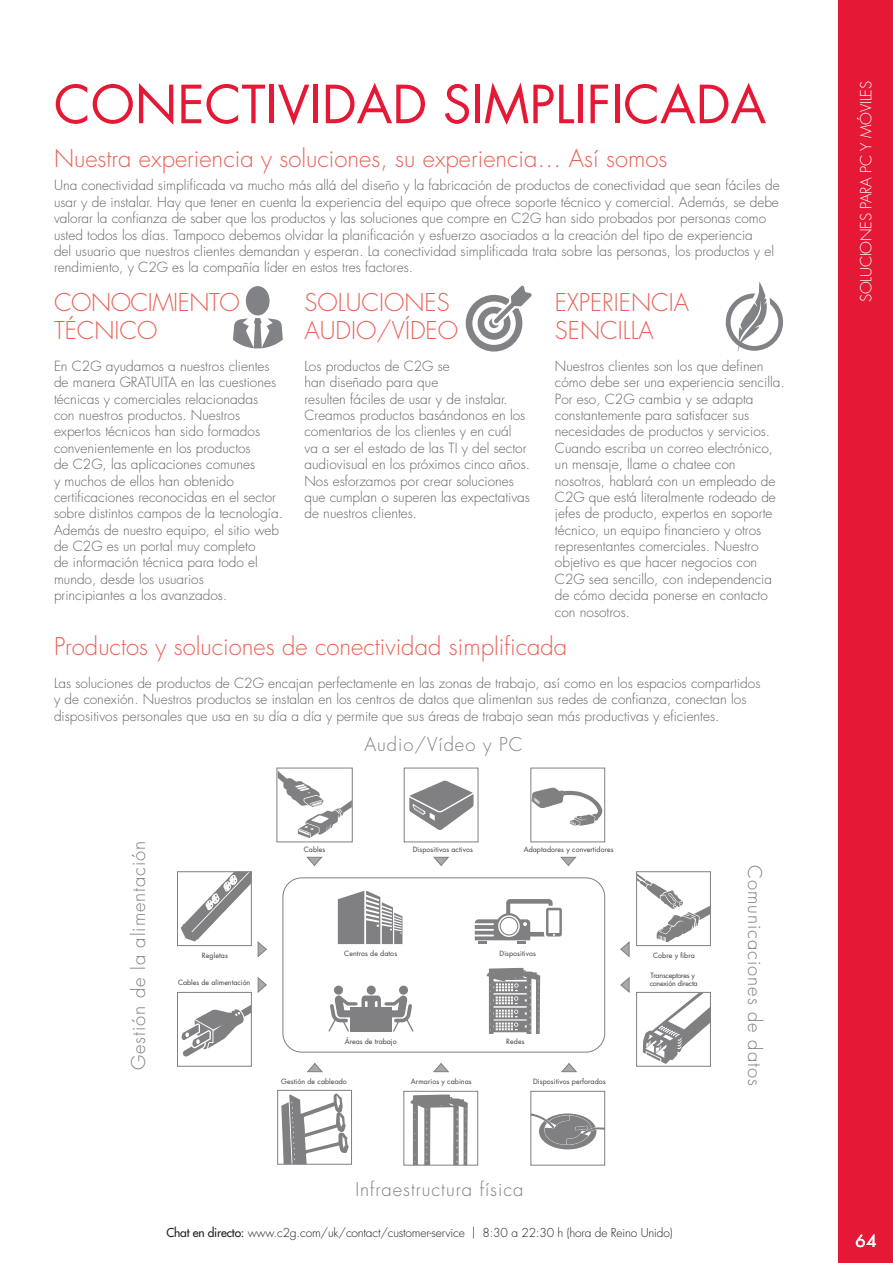
<style>
.page{position:relative;width:893px;height:1263px;background:#fff}
.page>*{position:absolute;margin:0;border:0;box-sizing:border-box;transform-origin:0 0}
.t1{font:51.15px "Futura Std";color:#e51836}
.t2{font:300 23.85px "Futura Std";color:#ea6259}
.t3{font:300 23.85px "Futura Std";letter-spacing:-.02em;color:#ea6259}
.t4{font:300 18.45px "Futura Std";letter-spacing:.05em;color:#808083}
.t5{font:16.5px "Futura Std";color:#fff}
.t6{font:300 15px "Futura Std";letter-spacing:-.015em;color:#fff}
.t7{font:300 13.65px/16.4px "Futura Std";color:#636366}
.Note{font:300 12px "Futura Std";letter-spacing:-.015em;color:#231f20}
.t8{font:7.05px "Futura Std";letter-spacing:.01em;color:#3f3f40}
.t9{font:7.05px/8.4px "Futura Std";letter-spacing:-.03em;color:#3f3f40}
.t10{font:7.05px "Futura Std";letter-spacing:.01em;color:#3e3e3f}
.s1{font-weight:500}
</style>
<div class="page">
<div style="left:839px;top:0;width:54px;height:1263px;background:#e51836"></div>
<div style="left:636px;top:992px;width:75px;height:75px;border:1px solid #808083"></div>
<svg style="left:643px;top:993px;width:68px;height:71px"></svg>
<div style="left:636px;top:871px;width:75px;height:75px;border:1px solid #808083"></div>
<svg style="left:637px;top:873px;width:73px;height:69px"></svg>
<div style="left:282px;top:877px;width:323px;height:175px;border:1px solid #808083;border-radius:19px"></div>
<svg style="left:561px;top:857px;width:15px;height:9px"></svg>
<svg style="left:433px;top:857px;width:16px;height:9px"></svg>
<svg style="left:307px;top:857px;width:15px;height:9px"></svg>
<svg style="left:257px;top:977px;width:10px;height:15px"></svg>
<svg style="left:620px;top:977px;width:10px;height:16px"></svg>
<svg style="left:620px;top:941px;width:10px;height:16px"></svg>
<svg style="left:307px;top:1063px;width:15px;height:9px"></svg>
<svg style="left:433px;top:1063px;width:16px;height:9px"></svg>
<svg style="left:561px;top:1063px;width:16px;height:9px"></svg>
<svg style="left:487px;top:968px;width:53px;height:66px"></svg>
<div style="left:177px;top:871px;width:75px;height:75px;border:1px solid #808083"></div>
<svg style="left:180px;top:871px;width:87px;height:86px"></svg>
<div style="left:404px;top:768px;width:74px;height:74px;border:1px solid #808083"></div>
<div style="left:276px;top:768px;width:77px;height:74px;border:1px solid #808083"></div>
<svg style="left:278px;top:771px;width:74px;height:67px"></svg>
<div style="left:530px;top:768px;width:75px;height:74px;border:1px solid #808083"></div>
<svg style="left:532px;top:787px;width:70px;height:39px"></svg>
<svg style="left:409px;top:780px;width:65px;height:50px"></svg>
<div style="left:530px;top:1091px;width:75px;height:74px;border:1px solid #808083"></div>
<div style="left:277px;top:1090px;width:75px;height:74px;border:1px solid #808083"></div>
<svg style="left:281px;top:1093px;width:68px;height:71px"></svg>
<svg style="left:410px;top:1094px;width:58px;height:69px"></svg>
<div style="left:403px;top:1091px;width:75px;height:74px;border:1px solid #808083"></div>
<svg style="left:531px;top:1113px;width:74px;height:36px"></svg>
<div style="left:334px;top:985px;width:9px;height:10px;background:#808083;border-radius:50%"></div>
<div style="left:367px;top:985px;width:9px;height:10px;background:#808083;border-radius:50%"></div>
<div style="left:399px;top:985px;width:9px;height:10px;background:#808083;border-radius:50%"></div>
<svg style="left:328px;top:993px;width:86px;height:39px"></svg>
<svg style="left:475px;top:899px;width:87px;height:45px"></svg>
<svg style="left:338px;top:890px;width:64px;height:54px"></svg>
<div style="left:177px;top:992px;width:75px;height:75px;border:1px solid #808083"></div>
<svg style="left:181px;top:1005px;width:70px;height:51px"></svg>
<svg style="left:726px;top:282px;width:57px;height:70px"></svg>
<svg style="left:466px;top:286px;width:66px;height:66px"></svg>
<div style="left:246px;top:286px;width:24px;height:29px;background:#808285;border-radius:50%"></div>
<svg style="left:233px;top:318px;width:50px;height:30px"></svg>
<p class="t1" style="left:54px;top:72px;width:714px">CONECTIVIDAD SIMPLIFICADA</p>
<p class="t2" style="left:54px;top:144px;width:615px">Nuestra experiencia y soluciones, su experiencia… Así somos</p>
<p class="t7" style="left:54px;top:178px;width:727px">Una conectividad simplificada va mucho más allá del diseño y la fabricación de productos de conectividad que sean fáciles de usar y de instalar. Hay que tener en cuenta la experiencia del equipo que ofrece soporte técnico y comercial. Además, se debe valorar la confianza de saber que los productos y las soluciones que compre en C2G han sido probados por personas como usted todos los días. Tampoco debemos olvidar la planificación y esfuerzo asociados a la creación del tipo de experiencia<br>del usuario que nuestros clientes demandan y esperan. La conectividad simplificada trata sobre las personas, los productos y el rendimiento, y C2G es la compañía líder en estos tres factores.</p>
<p class="t3" style="left:54px;top:287px;width:187px">CONOCIMIENTO</p>
<p class="t2" style="left:54px;top:316px;width:105px">TÉCNICO</p>
<p class="t7" style="left:54px;top:358px;width:230px">En C2G ayudamos a nuestros clientes de manera GRATUITA en las cuestiones técnicas y comerciales relacionadas<br>con nuestros productos. Nuestros expertos técnicos han sido formados convenientemente en los productos<br>de C2G, las aplicaciones comunes<br>y muchos de ellos han obtenido certificaciones reconocidas en el sector sobre distintos campos de la tecnología.<br>Además de nuestro equipo, el sitio web de C2G es un portal muy completo<br>de información técnica para todo el mundo, desde los usuarios<br>principiantes a los avanzados.</p>
<p class="t2" style="left:304px;top:287px;width:147px">SOLUCIONES</p>
<p class="t2" style="left:304px;top:316px;width:155px">AUDIO/VÍDEO</p>
<p class="t7" style="left:304px;top:358px;width:227px">Los productos de C2G se<br>han diseñado para que<br>resulten fáciles de usar y de instalar.<br>Creamos productos basándonos en los comentarios de los clientes y en cuál<br>va a ser el estado de las TI y del sector audiovisual en los próximos cinco años.<br>Nos esforzamos por crear soluciones que cumplan o superen las expectativas de nuestros clientes.</p>
<p class="t2" style="left:555px;top:287px;width:136px">EXPERIENCIA</p>
<p class="t2" style="left:555px;top:316px;width:100px">SENCILLA</p>
<p class="t7" style="left:555px;top:358px;width:231px">Nuestros clientes son los que definen cómo debe ser una experiencia sencilla.<br>Por eso, C2G cambia y se adapta constantemente para satisfacer sus necesidades de productos y servicios.<br>Cuando escriba un correo electrónico, un mensaje, llame o chatee con nosotros, hablará con un empleado de C2G que está literalmente rodeado de jefes de producto, expertos en soporte técnico, un equipo financiero y otros representantes comerciales. Nuestro objetivo es que hacer negocios con C2G sea sencillo, con independencia de cómo decida ponerse en contacto con nosotros.</p>
<p class="t2" style="left:54px;top:632px;width:515px">Productos y soluciones de conectividad simplificada</p>
<p class="t7" style="left:54px;top:675px;width:708px">Las soluciones de productos de C2G encajan perfectamente en las zonas de trabajo, así como en los espacios compartidos y de conexión. Nuestros productos se instalan en los centros de datos que alimentan sus redes de confianza, conectan los dispositivos personales que usa en su día a día y permite que sus áreas de trabajo sean más productivas y eficientes.</p>
<p class="t4" style="left:365px;top:733px;width:159px">Audio/Vídeo y PC</p>
<p class="t4" style="left:127px;top:1070px;width:231px;rotate:-90deg">Gestión de la alimentación</p>
<p class="t8" style="left:304px;top:845px;width:23px">Cables</p>
<p class="t8" style="left:524px;top:845px;width:92px">Adaptadores y convertidores</p>
<p class="t8" style="left:413px;top:845px;width:62px">Dispositivos activos</p>
<p class="t8" style="left:344px;top:949px;width:54px">Centros de datos</p>
<p class="t8" style="left:499px;top:949px;width:38px">Dispositivos</p>
<p class="t8" style="left:202px;top:950px;width:27px">Regletas</p>
<p class="t8" style="left:653px;top:950px;width:43px">Cobre y fibra</p>
<p class="t9" style="left:650px;top:971px;width:49px">Transceptores y conexión directa</p>
<p class="t8" style="left:178px;top:978px;width:74px">Cables de alimentación</p>
<p class="t8" style="left:345px;top:1037px;width:53px">Áreas de trabajo</p>
<p class="t8" style="left:281px;top:1077px;width:67px">Gestión de cableado</p>
<p class="t10" style="left:411px;top:1077px;width:62px">Armarios y cabinas</p>
<p class="t8" style="left:506px;top:1037px;width:20px">Redes</p>
<p class="t8" style="left:533px;top:1077px;width:74px">Dispositivos perforados</p>
<p class="t4" style="left:355px;top:1178px;width:170px">Infraestructura física</p>
<p class="Note" style="left:166px;top:1225px;width:508px"><span class="s1">Chat en directo:</span> www.c2g.com/uk/contact/customer-service | 8:30 a 22:30 h (hora de Reino Unido)</p>
<p class="t4" style="left:766px;top:865px;width:222px;rotate:90deg">Comunicaciones de datos</p>
<p class="t6" style="left:857px;top:302px;width:223px;rotate:-90deg">SOLUCIONES PARA PC Y MÓVILES</p>
<p class="t5" style="left:855px;top:1230px;width:23px">64</p>
</div>
